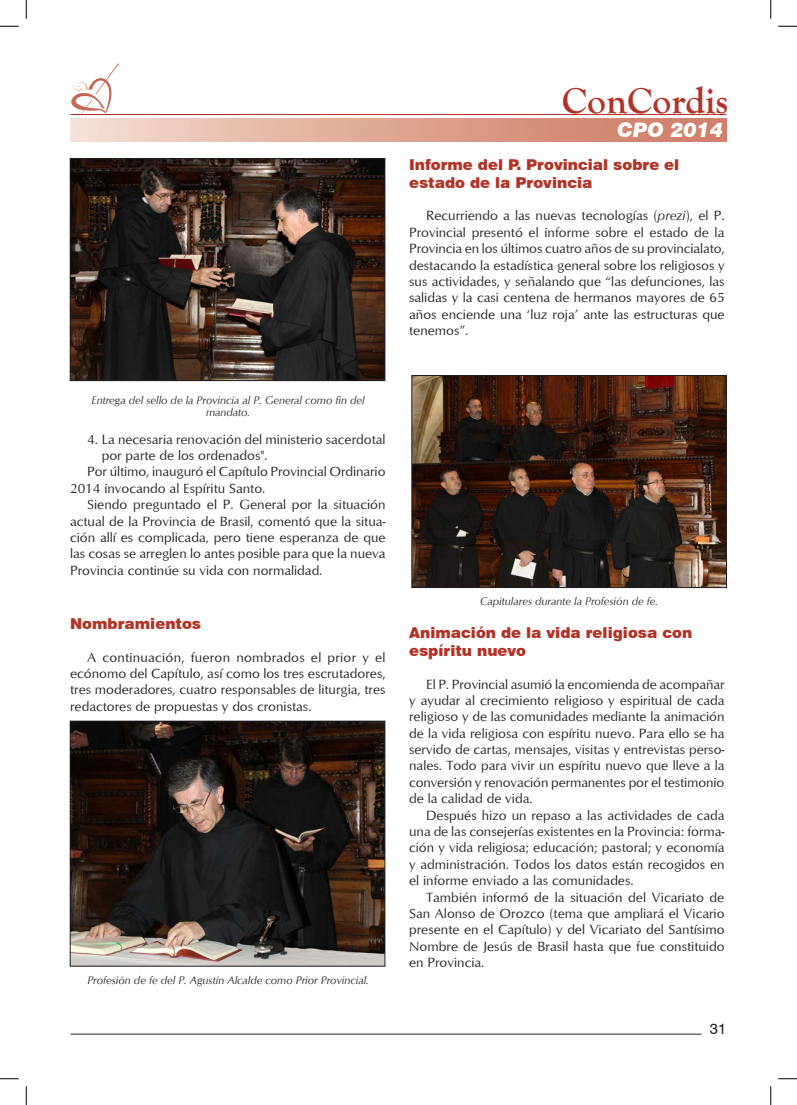
<style>
.page{position:relative;width:797px;height:1105px;background:#fff}
.page>*{position:absolute;margin:0;border:0;box-sizing:border-box;transform-origin:0 0}
.t1{font:700 37.5px "Goudy Old Style T";color:#b23326}
.Subtítulo_1{font:italic 900 20px "Swiss 721 BT";color:#fff}
.ENTRADILLAS_ROJAS{font:900 15px/18px "Swiss 721 BT";color:#b23326}
.t2{font:15px "Swiss 721 BT";color:#231f20}
.GENERAL{font:13.75px/16.4px "Optimum";color:#231f20;text-align:justify}
.PIE_FOTO{font:italic 11.25px/12.5px "Optimum";color:#231f20;text-align:center}
.s1{font-style:italic}
</style>
<div class="page">
<hr style="left:71px;top:1034px;width:630px;height:1px;background:#231f20">
<hr style="left:71px;top:114px;width:655px;height:1px;background:#b23326">
<img style="left:71px;top:63px;width:48px;height:51px">
<img style="left:72px;top:160px;width:311px;height:219px">
<div style="left:70px;top:158px;width:315px;height:223px;border:1px solid #231f20"></div>
<img style="left:72px;top:723px;width:311px;height:241px">
<div style="left:70px;top:721px;width:315px;height:245px;border:1px solid #231f20"></div>
<img style="left:413px;top:377px;width:311px;height:209px">
<div style="left:411px;top:375px;width:315px;height:213px;border:1px solid #231f20"></div>
<svg style="left:0;top:25px;width:19px;height:2px"></svg>
<svg style="left:778px;top:25px;width:19px;height:2px"></svg>
<svg style="left:0;top:1078px;width:19px;height:1px"></svg>
<svg style="left:778px;top:1078px;width:19px;height:1px"></svg>
<svg style="left:25px;top:0;width:2px;height:19px"></svg>
<svg style="left:25px;top:1086px;width:2px;height:19px"></svg>
<svg style="left:770px;top:0;width:1px;height:19px"></svg>
<svg style="left:770px;top:1086px;width:1px;height:19px"></svg>
<p class="t1" style="left:562px;top:80px;width:168px">ConCordis</p>
<p class="Subtítulo_1" style="left:617px;top:118px;width:107px">CPO 2014</p>
<p class="ENTRADILLAS_ROJAS" style="left:409px;top:155px;width:272px">Informe del P. Provincial sobre el estado de la Provincia</p>
<p class="GENERAL" style="left:409px;top:207px;width:317px;text-indent:17px">Recurriendo a las nuevas tecnologías (<span class="s1">prezi</span>), el P.<br>Provincial presentó el informe sobre el estado de la Provincia en los últimos cuatro años de su provincialato, destacando la estadística general sobre los religiosos y sus actividades, y señalando que “las defunciones, las salidas y la casi centena de hermanos mayores de 65 años enciende una ‘luz roja’ ante las estructuras que tenemos”.</p>
<p class="PIE_FOTO" style="left:91px;top:393px;width:275px">Entrega del sello de la Provincia al P. General como fin del mandato.</p>
<p class="GENERAL" style="left:102px;top:430px;width:285px;text-indent:-15px">4. La necesaria renovación del ministerio sacerdotal por parte de los ordenados".</p>
<p class="GENERAL" style="left:70px;top:463px;width:317px;text-indent:17px">Por último, inauguró el Capítulo Provincial Ordinario<br>2014 invocando al Espíritu Santo.</p>
<p class="GENERAL" style="left:70px;top:496px;width:317px;text-indent:17px">Siendo preguntado el P. General por la situación actual de la Provincia de Brasil, comentó que la situa&shy;ción allí es complicada, pero tiene esperanza de que las cosas se arreglen lo antes posible para que la nueva Provincia continúe su vida con normalidad.</p>
<p class="ENTRADILLAS_ROJAS" style="left:70px;top:614px;width:132px">Nombramientos</p>
<p class="GENERAL" style="left:70px;top:648px;width:317px;text-indent:17px">A continuación, fueron nombrados el prior y el ecónomo del Capítulo, así como los tres escrutadores, tres moderadores, cuatro responsables de liturgia, tres redactores de propuestas y dos cronistas.</p>
<p class="PIE_FOTO" style="left:87px;top:974px;width:283px">Profesión de fe del P. Agustín Alcalde como Prior Provincial.</p>
<p class="PIE_FOTO" style="left:480px;top:595px;width:179px">Capitulares durante la Profesión de fe.</p>
<p class="ENTRADILLAS_ROJAS" style="left:409px;top:623px;width:284px">Animación de la vida religiosa con espíritu nuevo</p>
<p class="GENERAL" style="left:409px;top:675px;width:317px;text-indent:17px">El P. Provincial asumió la encomienda de acompañar y ayudar al crecimiento religioso y espiritual de cada religioso y de las comunidades mediante la animación de la vida religiosa con espíritu nuevo. Para ello se ha servido de cartas, mensajes, visitas y entrevistas perso&shy;nales. Todo para vivir un espíritu nuevo que lleve a la conversión y renovación permanentes por el testimonio de la calidad de vida.</p>
<p class="GENERAL" style="left:409px;top:806px;width:317px;text-indent:17px">Después hizo un repaso a las actividades de cada una de las consejerías existentes en la Provincia: forma&shy;ción y vida religiosa; educación; pastoral; y economía y administración. Todos los datos están recogidos en el informe enviado a las comunidades.</p>
<p class="GENERAL" style="left:409px;top:888px;width:317px;text-indent:17px">También informó de la situación del Vicariato de San Alonso de Orozco (tema que ampliará el Vicario presente en el Capítulo) y del Vicariato del Santísimo Nombre de Jesús de Brasil hasta que fue constituido en Provincia.</p>
<p class="t2" style="left:710px;top:1019px;width:18px">31</p>
</div>
